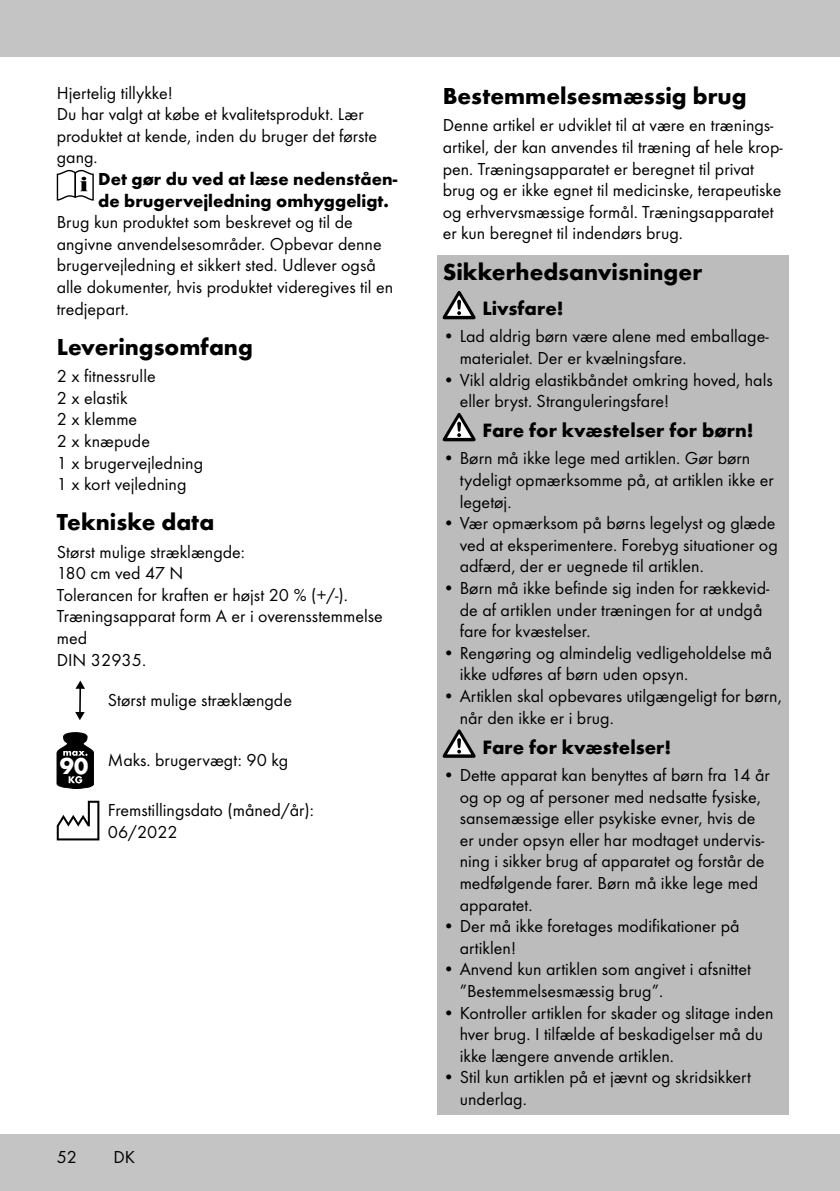
<style>
.page{position:relative;width:840px;height:1191px;background:#fff}
.page>*{position:absolute;margin:0;border:0;box-sizing:border-box;transform-origin:0 0}
.t1{font:700 24px "Futura TOT";color:#000}
.t2{font:700 20px "Futura TOT";color:#000}
.t3{font:18px/21.6px "Futura TOT Boo";color:#000}
.t4{font:700 18px/21.6px "Futura TOT";color:#000}
.s1{font-family:"Futura TOT";font-weight:700;font-size:23.6px;color:#fff}
</style>
<div class="page">
<div style="left:0;top:1134px;width:839px;height:57px;background:#c5c4c4"></div>
<div style="left:0;top:0;width:839px;height:57px;background:#c5c4c4"></div>
<svg style="left:57px;top:170px;width:37px;height:31px"></svg>
<hr style="left:79px;top:687px;width:2px;height:26px;background:#000">
<svg style="left:75px;top:712px;width:10px;height:8px"></svg>
<svg style="left:75px;top:680px;width:10px;height:9px"></svg>
<svg style="left:57px;top:732px;width:37px;height:56px"></svg>
<svg style="left:57px;top:800px;width:42px;height:40px"></svg>
<div style="left:437px;top:255px;width:351px;height:35px;background:#bcbcbc"></div>
<div style="left:437px;top:288px;width:351px;height:37px;background:#bcbcbc"></div>
<div style="left:437px;top:323px;width:351px;height:51px;background:#bcbcbc"></div>
<div style="left:437px;top:366px;width:351px;height:51px;background:#bcbcbc"></div>
<div style="left:437px;top:410px;width:351px;height:37px;background:#bcbcbc"></div>
<div style="left:437px;top:445px;width:351px;height:73px;background:#bcbcbc"></div>
<div style="left:437px;top:510px;width:351px;height:72px;background:#bcbcbc"></div>
<div style="left:437px;top:575px;width:351px;height:72px;background:#bcbcbc"></div>
<div style="left:437px;top:639px;width:351px;height:51px;background:#bcbcbc"></div>
<div style="left:437px;top:683px;width:351px;height:51px;background:#bcbcbc"></div>
<div style="left:437px;top:726px;width:351px;height:37px;background:#bcbcbc"></div>
<div style="left:437px;top:761px;width:351px;height:159px;background:#bcbcbc"></div>
<div style="left:437px;top:913px;width:351px;height:51px;background:#bcbcbc"></div>
<div style="left:437px;top:956px;width:351px;height:51px;background:#bcbcbc"></div>
<div style="left:437px;top:999px;width:351px;height:73px;background:#bcbcbc"></div>
<div style="left:437px;top:1064px;width:351px;height:51px;background:#bcbcbc"></div>
<svg style="left:442px;top:291px;width:33px;height:28px"></svg>
<svg style="left:442px;top:413px;width:33px;height:28px"></svg>
<svg style="left:442px;top:729px;width:33px;height:29px"></svg>
<p class="t3" style="left:57px;top:82px;width:321px">Hjertelig tillykke!<br>Du har valgt at købe et kvalitetsprodukt. Lær produktet at kende, inden du bruger det første gang.</p>
<p class="t4" style="left:98px;top:168px;width:300px">Det gør du ved at læse nedenståen&shy;de brugervejledning omhyggeligt.</p>
<p class="t3" style="left:57px;top:211px;width:338px">Brug kun produktet som beskrevet og til de angivne anvendelsesområder. Opbevar denne brugervejledning et sikkert sted. Udlever også alle dokumenter, hvis produktet videregives til en tredjepart.</p>
<h1 class="t1" style="left:57px;top:332px;width:197px">Leveringsomfang</h1>
<p class="t3" style="left:57px;top:365px;width:148px">2 x fitnessrulle<br>2 x elastik<br>2 x klemme<br>2 x knæpude<br>1 x brugervejledning<br>1 x kort vejledning</p>
<h1 class="t1" style="left:57px;top:507px;width:159px">Tekniske data</h1>
<p class="t3" style="left:57px;top:540px;width:327px">Størst mulige stræklængde:<br>180 cm ved 47 N<br>Tolerancen for kraften er højst 20 % (+/-).<br>Træningsapparat form A er i overensstemmelse med<br>DIN 32935.</p>
<p class="t3" style="left:108px;top:689px;width:185px">Størst mulige stræklængde</p>
<p class="t3" style="left:60px;top:749px;width:230px"><span class="s1">90</span> Maks. brugervægt: 90 kg</p>
<p class="t3" style="left:108px;top:799px;width:207px">Fremstillingsdato (måned/år):<br>06/2022</p>
<p class="t3" style="left:57px;top:1146px;width:22px">52</p>
<p class="t3" style="left:113px;top:1146px;width:23px">DK</p>
<h1 class="t1" style="left:442px;top:81px;width:305px">Bestemmelsesmæssig brug</h1>
<p class="t3" style="left:442px;top:114px;width:341px">Denne artikel er udviklet til at være en trænings&shy;artikel, der kan anvendes til træning af hele krop&shy;pen. Træningsapparatet er beregnet til privat brug og er ikke egnet til medicinske, terapeutiske og erhvervsmæssige formål. Træningsapparatet er kun beregnet til indendørs brug.</p>
<h1 class="t1" style="left:442px;top:257px;width:261px">Sikkerhedsanvisninger</h1>
<p class="t2" style="left:482px;top:296px;width:83px">Livsfare!</p>
<p class="t3" style="left:459px;top:325px;width:310px;text-indent:-17px">• Lad aldrig børn være alene med emballage&shy;materialet. Der er kvælningsfare.</p>
<p class="t3" style="left:459px;top:369px;width:314px;text-indent:-17px">• Vikl aldrig elastikbåndet omkring hoved, hals eller bryst. Stranguleringsfare!</p>
<p class="t2" style="left:482px;top:418px;width:273px">Fare for kvæstelser for børn!</p>
<p class="t3" style="left:459px;top:447px;width:315px;text-indent:-17px">• Børn må ikke lege med artiklen. Gør børn tydeligt opmærksomme på, at artiklen ikke er legetøj.</p>
<p class="t3" style="left:459px;top:512px;width:319px;text-indent:-17px">• Vær opmærksom på børns legelyst og glæde ved at eksperimentere. Forebyg situationer og adfærd, der er uegnede til artiklen.</p>
<p class="t3" style="left:459px;top:577px;width:311px;text-indent:-17px">• Børn må ikke befinde sig inden for rækkevid&shy;de af artiklen under træningen for at undgå fare for kvæstelser.</p>
<p class="t3" style="left:459px;top:642px;width:314px;text-indent:-17px">• Rengøring og almindelig vedligeholdelse må ikke udføres af børn uden opsyn.</p>
<p class="t3" style="left:459px;top:685px;width:323px;text-indent:-17px">• Artiklen skal opbevares utilgængeligt for børn, når den ikke er i brug.</p>
<p class="t2" style="left:482px;top:734px;width:190px">Fare for kvæstelser!</p>
<p class="t3" style="left:459px;top:764px;width:311px;text-indent:-17px">• Dette apparat kan benyttes af børn fra 14 år og op og af personer med nedsatte fysiske, sansemæssige eller psykiske evner, hvis de er under opsyn eller har modtaget undervis&shy;ning i sikker brug af apparatet og forstår de medfølgende farer. Børn må ikke lege med apparatet.</p>
<p class="t3" style="left:459px;top:915px;width:281px;text-indent:-17px">• Der må ikke foretages modifikationer på artiklen!</p>
<p class="t3" style="left:459px;top:958px;width:292px;text-indent:-17px">• Anvend kun artiklen som angivet i afsnittet ”Bestemmelsesmæssig brug”.</p>
<p class="t3" style="left:459px;top:1001px;width:315px;text-indent:-17px">• Kontroller artiklen for skader og slitage inden hver brug. I tilfælde af beskadigelser må du ikke længere anvende artiklen.</p>
<p class="t3" style="left:459px;top:1066px;width:292px;text-indent:-17px">• Stil kun artiklen på et jævnt og skridsikkert underlag.</p>
</div>
